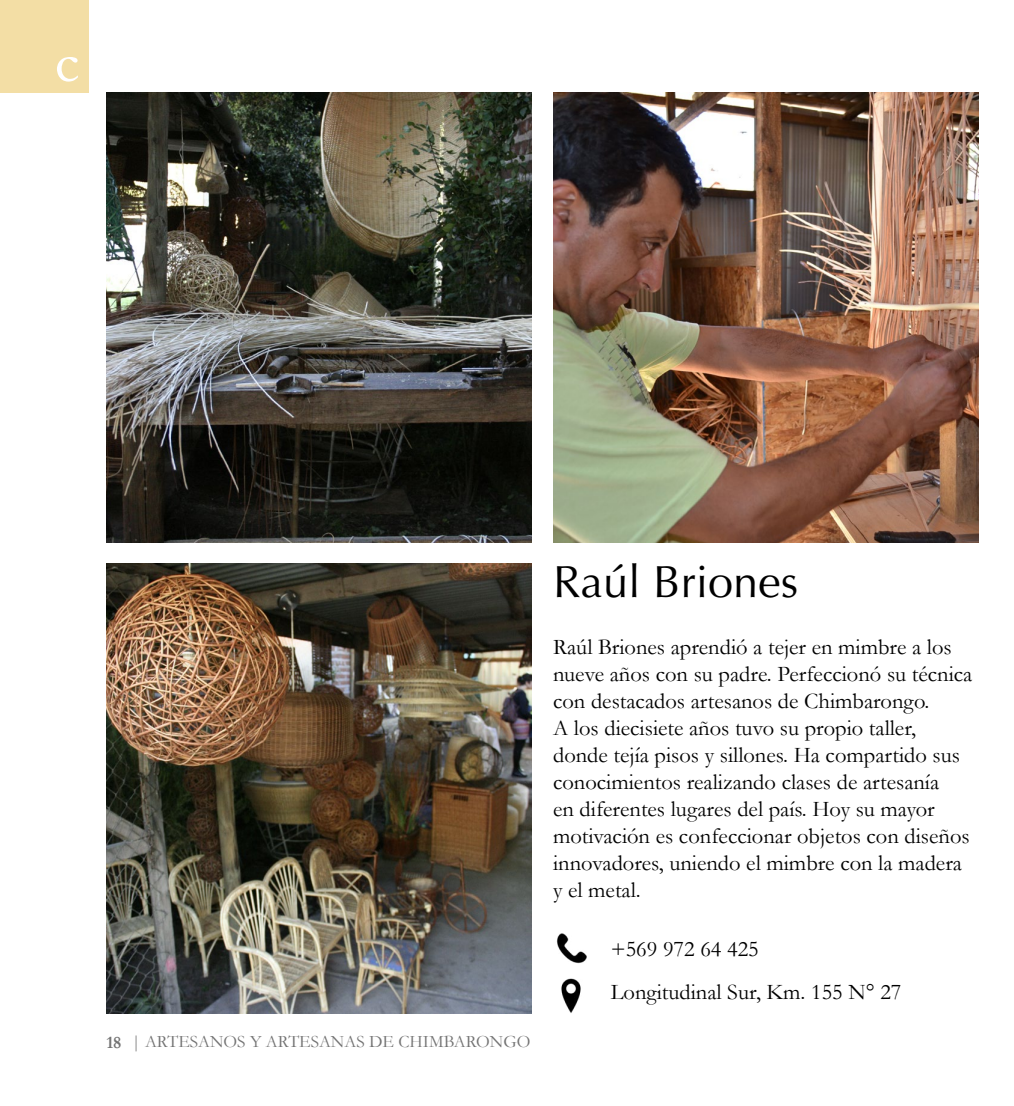
<style>
.page{position:relative;width:1014px;height:1106px;background:#fff}
.page>*{position:absolute;margin:0;border:0;box-sizing:border-box;transform-origin:0 0}
.t1{font:59.5px "Garamond";color:#fff}
.t2{font:45px "Optima LT Std";color:#000}
.t3{font:22.5px/27px "Garamond";color:#000}
.t4{font:17.5px "Garamond";color:#737373}
.s1{font-weight:700}
</style>
<div class="page">
<div style="left:0;top:0;width:88px;height:92px;background:#f3dea5"></div>
<img style="left:556px;top:933px;width:31px;height:31px">
<img style="left:561px;top:978px;width:20px;height:35px">
<img style="left:553px;top:92px;width:425px;height:450px">
<img style="left:106px;top:92px;width:425px;height:450px">
<img style="left:106px;top:563px;width:425px;height:450px">
<h1 class="t1" style="left:55px;top:22px;width:26px">c</h1>
<p class="t4" style="left:106px;top:1029px;width:426px"><span class="s1">18</span> | artesanos y artesanas de chimbarongo</p>
<h2 class="t2" style="left:553px;top:555px;width:247px">Raúl B riones</h2>
<p class="t3" style="left:553px;top:633px;width:421px">Raúl Briones aprendió a tejer en mimbre a los nueve años con su padre. Perfeccionó su técnica con destacados artesanos de Chimbarongo.<br>A los diecisiete años tuvo su propio taller, donde tejía pisos y sillones. Ha compartido sus conocimientos realizando clases de artesanía<br>en diferentes lugares del país. Hoy su mayor motivación es confeccionar objetos con diseños innovadores, uniendo el mimbre con la madera y el metal.</p>
<p class="t3" style="left:610px;top:927px;width:292px;line-height:42.5px">+569 972 64 425<br>Longitudinal Sur, Km. 155 N° 27</p>
</div>
